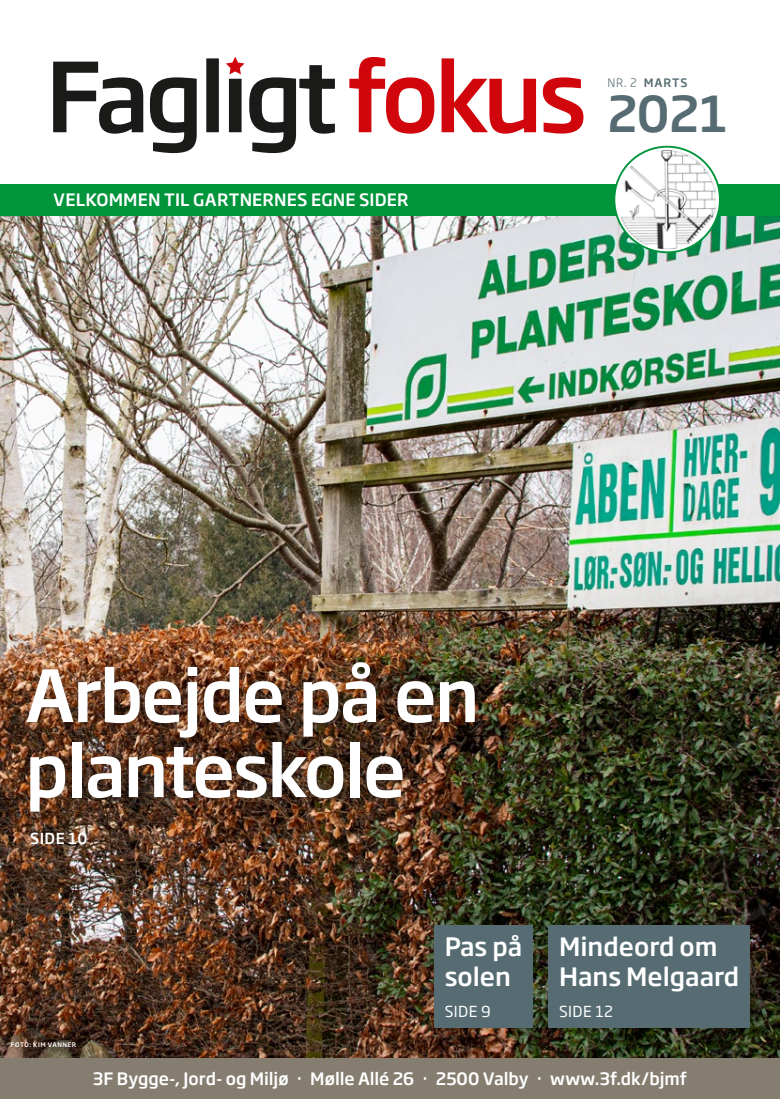
<style>
.page{position:relative;width:780px;height:1099px;background:#fff}
.page>*{position:absolute;margin:0;border:0;box-sizing:border-box;transform-origin:0 0}
.t1{font:500 70.88px/75px "Soho Gothic Pro";letter-spacing:-.03em;color:#fff}
.t2{font:500 48.75px "Soho Gothic Pro";color:#566c72}
.t3{font:500 25px/30px "Soho Gothic Pro";color:#fff}
.t4{font:500 16.88px "Soho Gothic Pro";letter-spacing:.005em;color:#fff}
.t5{font:15px "Soho Gothic Pro";letter-spacing:.025em;color:#fff}
.t6{font:500 15px "Soho Gothic Pro";color:#fff}
.t7{font:500 11.5px "Soho Gothic Pro";letter-spacing:.08em;color:#566c72}
.t8{font:500 6.25px "Soho Gothic Pro";letter-spacing:.085em;color:#fff}
.s1{font-weight:300}
</style>
<div class="page">
<img style="left:0;top:215px;width:780px;height:842px">
<div style="left:434px;top:925px;width:98px;height:103px;background:#566c72"></div>
<div style="left:548px;top:925px;width:202px;height:103px;background:#566c72"></div>
<div style="left:0;top:184px;width:780px;height:31px;background:#00943b"></div>
<svg style="left:614px;top:147px;width:106px;height:105px"></svg>
<img style="left:620px;top:150px;width:95px;height:99px">
<div style="left:613px;top:146px;width:107px;height:107px;border:2px solid #00943b;border-radius:50%"></div>
<div style="left:0;top:1057px;width:780px;height:41px;background:#857d70"></div>
<svg style="left:349px;top:57px;width:234px;height:77px"></svg>
<svg style="left:53px;top:57px;width:282px;height:96px"></svg>
<div style="left:20px;top:655px;width:464px;height:197px;background:#1a1a18;opacity:.3"></div>
<p class="t4" style="left:53px;top:186px;width:356px">VELKOMMEN TIL GARTNERNES EGNE SIDER</p>
<p class="t7" style="left:607px;top:73px;width:82px"><span class="s1">NR. 2</span> MARTS</p>
<h2 class="t2" style="left:607px;top:76px;width:122px">2021</h2>
<h1 class="t1" style="left:25px;top:654px;width:456px">Arbejde på en planteskole</h1>
<p class="t6" style="left:30px;top:826px;width:59px">SIDE 10</p>
<p class="t8" style="left:11px;top:1040px;width:67px">FOTO: KIM VANNER</p>
<h3 class="t3" style="left:444px;top:930px;width:79px">Pas på solen</h3>
<p class="t5" style="left:445px;top:1000px;width:47px">SIDE 9</p>
<h3 class="t3" style="left:559px;top:930px;width:182px">Mindeord om<br>Hans Melgaard</h3>
<p class="t5" style="left:559px;top:1000px;width:55px">SIDE 12</p>
<p class="t4" style="left:93px;top:1065px;width:595px">3F Bygge-, Jord- og Miljø · Mølle Allé 26 · 2500 Valby · www.3f.dk/bjmf</p>
</div>
